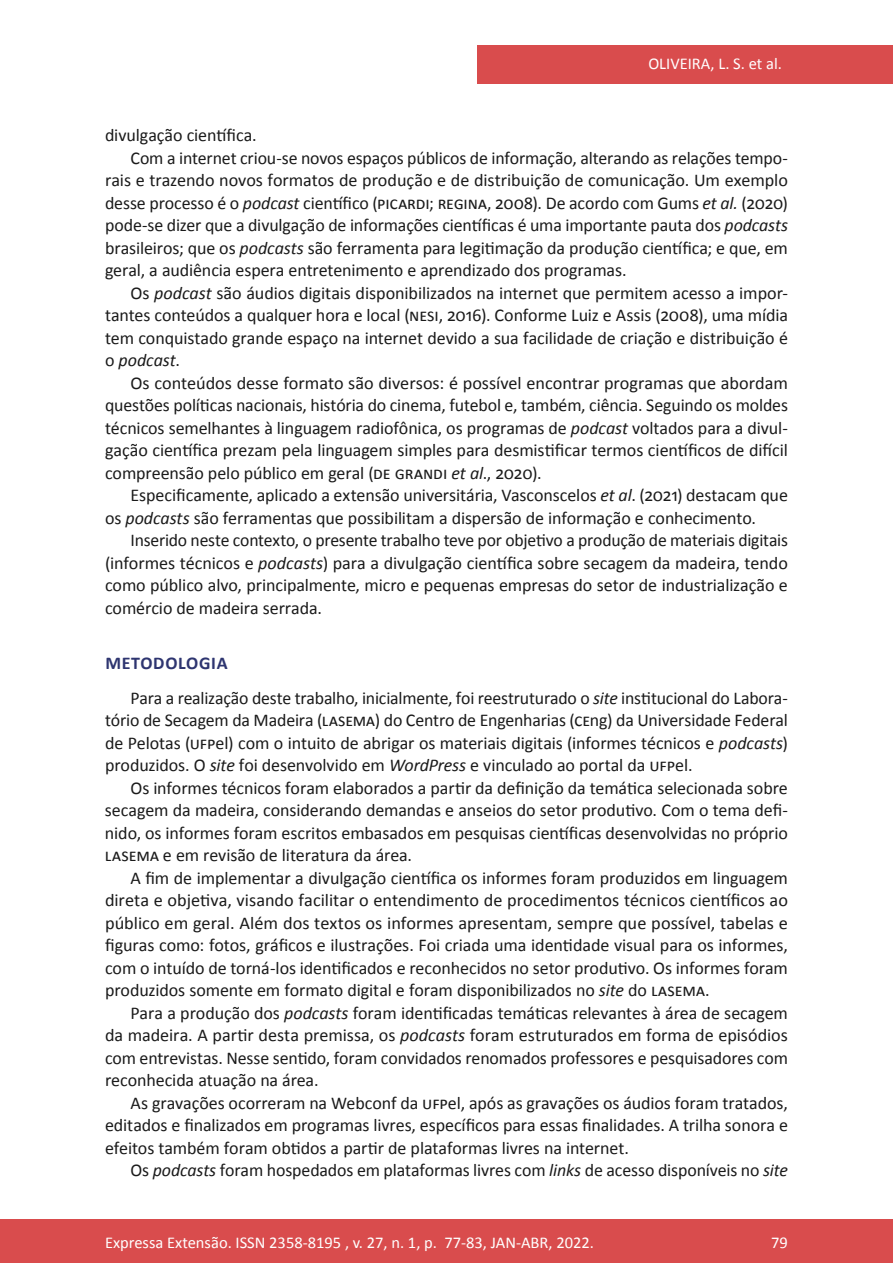
<style>
.page{position:relative;width:893px;height:1263px;background:#fff}
.page>*{position:absolute;margin:0;border:0;box-sizing:border-box;transform-origin:0 0}
.t1{font:18px/22.5px "Calibri";letter-spacing:-.005em;color:#1a1a1a;text-align:justify}
.t2{font:italic 18px "Calibri";color:#1a1a1a}
.t3{font:16.5px "Calibri";color:#fff}
.s1{font-style:italic}
.s2{font-style:normal}
.s3{font-weight:700;color:#2e3570}
</style>
<div class="page">
<div style="left:477px;top:45px;width:416px;height:39px;background:#d94c4d"></div>
<div style="left:0;top:1219px;width:893px;height:44px;background:#d94c4d"></div>
<p class="t3" style="left:648px;top:53px;width:135px">OLIVEIRA, L. S. et al.</p>
<p class="t1" style="left:105px;top:124px;width:153px">divulgação científica.</p>
<p class="t1" style="left:130px;top:146px;width:659px">Com a internet criou-se novos espaços públicos de informação, alterando as relações tempo-</p>
<p class="t1" style="left:105px;top:169px;width:684px">rais e trazendo novos formatos de produção e de distribuição de comunicação. Um exemplo</p>
<p class="t1" style="left:105px;top:191px;width:684px">desse processo é o <span class="s1">podcast</span> científico (PICARDI; REGINA, 2008). De acordo com Gums <span class="s1">et al.</span> (2020)</p>
<p class="t1" style="left:105px;top:214px;width:684px">pode-se dizer que a divulgação de informações científicas é uma importante pauta dos <span class="s1">podcasts</span></p>
<p class="t1" style="left:105px;top:236px;width:684px">brasileiros; que os <span class="s1">podcasts</span> são ferramenta para legitimação da produção científica; e que, em</p>
<p class="t1" style="left:105px;top:259px;width:523px">geral, a audiência espera entretenimento e aprendizado dos programas.</p>
<p class="t1" style="left:130px;top:281px;width:659px">Os <span class="s1">podcast</span> são áudios digitais disponibilizados na internet que permitem acesso a impor-</p>
<p class="t1" style="left:105px;top:304px;width:684px">tantes conteúdos a qualquer hora e local (NESI, 2016). Conforme Luiz e Assis (2008), uma mídia</p>
<p class="t1" style="left:105px;top:326px;width:684px">tem conquistado grande espaço na internet devido a sua facilidade de criação e distribuição é</p>
<p class="t2" style="left:105px;top:348px;width:76px"><span class="s2">o</span> podcast<span class="s2">.</span></p>
<p class="t1" style="left:130px;top:371px;width:659px">Os conteúdos desse formato são diversos: é possível encontrar programas que abordam</p>
<p class="t1" style="left:105px;top:394px;width:684px">questões políticas nacionais, história do cinema, futebol e, também, ciência. Seguindo os moldes</p>
<p class="t1" style="left:105px;top:416px;width:684px">técnicos semelhantes à linguagem radiofônica, os programas de <span class="s1">podcast</span> voltados para a divul-</p>
<p class="t1" style="left:105px;top:439px;width:684px">gação científica prezam pela linguagem simples para desmistificar termos científicos de difícil</p>
<p class="t1" style="left:105px;top:461px;width:438px">compreensão pelo público em geral (DE GRANDI <span class="s1">et al</span>., 2020).</p>
<p class="t1" style="left:130px;top:484px;width:659px">Especificamente, aplicado a extensão universitária, Vasconscelos <span class="s1">et al</span>. (2021) destacam que</p>
<p class="t1" style="left:105px;top:506px;width:653px">os <span class="s1">podcasts</span> são ferramentas que possibilitam a dispersão de informação e conhecimento.</p>
<p class="t1" style="left:130px;top:529px;width:659px">Inserido neste contexto, o presente trabalho teve por objetivo a produção de materiais digitais</p>
<p class="t1" style="left:105px;top:551px;width:684px">(informes técnicos e <span class="s1">podcasts</span>) para a divulgação científica sobre secagem da madeira, tendo</p>
<p class="t1" style="left:105px;top:574px;width:684px">como público alvo, principalmente, micro e pequenas empresas do setor de industrialização e</p>
<p class="t1" style="left:105px;top:596px;width:219px">comércio de madeira serrada.</p>
<p class="t1" style="left:130px;top:646px;width:659px;line-height:34.5px;text-indent:-25px"><span class="s3">METODOLOGIA<br></span>Para a realização deste trabalho, inicialmente, foi reestruturado o <span class="s1">site</span> institucional do Labora-</p>
<p class="t1" style="left:105px;top:709px;width:684px">tório de Secagem da Madeira (LASEMA) do Centro de Engenharias (CEng) da Universidade Federal de Pelotas (UFPel) com o intuito de abrigar os materiais digitais (informes técnicos e <span class="s1">podcasts</span>) produzidos. O <span class="s1">site</span> foi desenvolvido em <span class="s1">WordPress</span> e vinculado ao portal da UFPel.</p>
<p class="t1" style="left:105px;top:776px;width:684px;text-indent:26px">Os informes técnicos foram elaborados a partir da definição da temática selecionada sobre secagem da madeira, considerando demandas e anseios do setor produtivo. Com o tema defi&shy;nido, os informes foram escritos embasados em pesquisas científicas desenvolvidas no próprio LASEMA e em revisão de literatura da área.</p>
<p class="t1" style="left:105px;top:866px;width:684px;text-indent:26px">A fim de implementar a divulgação científica os informes foram produzidos em linguagem direta e objetiva, visando facilitar o entendimento de procedimentos técnicos científicos ao público em geral. Além dos textos os informes apresentam, sempre que possível, tabelas e figuras como: fotos, gráficos e ilustrações. Foi criada uma identidade visual para os informes, com o intuído de torná-los identificados e reconhecidos no setor produtivo. Os informes foram produzidos somente em formato digital e foram disponibilizados no <span class="s1">site</span> do LASEMA.</p>
<p class="t1" style="left:105px;top:1001px;width:684px;text-indent:25px">Para a produção dos <span class="s1">podcasts</span> foram identificadas temáticas relevantes à área de secagem da madeira. A partir desta premissa, os <span class="s1">podcasts</span> foram estruturados em forma de episódios com entrevistas. Nesse sentido, foram convidados renomados professores e pesquisadores com reconhecida atuação na área.</p>
<p class="t1" style="left:105px;top:1091px;width:684px;text-indent:26px">As gravações ocorreram na Webconf da UFPel, após as gravações os áudios foram tratados, editados e finalizados em programas livres, específicos para essas finalidades. A trilha sonora e efeitos também foram obtidos a partir de plataformas livres na internet.</p>
<p class="t1" style="left:130px;top:1159px;width:659px">Os <span class="s1">podcasts</span> foram hospedados em plataformas livres com <span class="s1">links</span> de acesso disponíveis no <span class="s1">site</span></p>
<p class="t3" style="left:105px;top:1231px;width:491px">Expressa Extensão. ISSN 2358-8195 , v. 27, n. 1, p. 77-83, JAN-ABR, 2022.</p>
<p class="t3" style="left:771px;top:1231px;width:18px">79</p>
</div>
